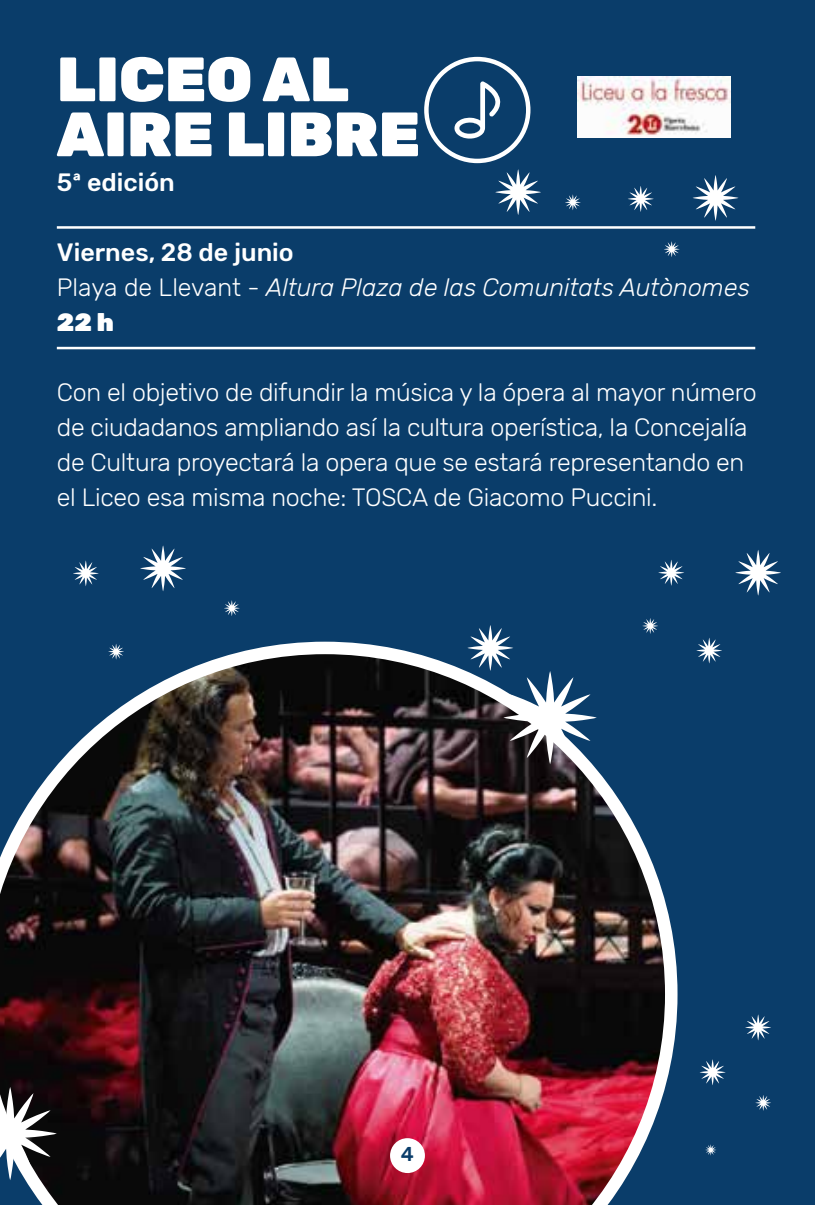
<style>
.page{position:relative;width:815px;height:1205px;background:#0a3d6a}
.page>*{position:absolute;margin:0;border:0;box-sizing:border-box;transform-origin:0 0}
.t1{font:900 62.5px/55px "Rubik";color:#fff}
.t2{font:300 25px/35px "Rubik";letter-spacing:-.01em;color:#fff}
.t3{font:italic 300 25px/35px "Rubik";color:#fff}
.t4{font:500 25px "Rubik";color:#fff}
.t5{font:500 20px "Rubik";color:#0a3d6a}
.s1{font-weight:500;font-style:normal}
.s2{font-style:normal}
.s3{font-weight:900;font-style:normal}
</style>
<div class="page">
<img style="left:0;top:642px;width:677px;height:563px">
<svg style="left:73px;top:560px;width:26px;height:26px"></svg>
<svg style="left:696px;top:638px;width:26px;height:25px"></svg>
<svg style="left:735px;top:550px;width:46px;height:46px"></svg>
<svg style="left:140px;top:545px;width:46px;height:46px"></svg>
<svg style="left:467px;top:625px;width:130px;height:139px"></svg>
<svg style="left:0;top:1087px;width:57px;height:93px;background:#6f7175"></svg>
<svg style="left:700px;top:1059px;width:26px;height:26px"></svg>
<svg style="left:745px;top:1014px;width:26px;height:26px"></svg>
<svg style="left:658px;top:560px;width:26px;height:26px"></svg>
<svg style="left:755px;top:1095px;width:16px;height:16px"></svg>
<svg style="left:705px;top:1144px;width:11px;height:11px"></svg>
<svg style="left:642px;top:618px;width:16px;height:16px"></svg>
<svg style="left:693px;top:175px;width:46px;height:46px"></svg>
<svg style="left:495px;top:169px;width:46px;height:46px"></svg>
<svg style="left:628px;top:186px;width:26px;height:26px"></svg>
<svg style="left:664px;top:241px;width:16px;height:16px"></svg>
<svg style="left:565px;top:194px;width:16px;height:16px"></svg>
<svg style="left:108px;top:644px;width:16px;height:15px"></svg>
<svg style="left:224px;top:600px;width:16px;height:16px"></svg>
<hr style="left:57px;top:226px;width:698px;height:3px;background:#fff">
<hr style="left:57px;top:347px;width:698px;height:2px;background:#fff">
<svg style="left:424px;top:57px;width:106px;height:106px"></svg>
<div style="left:390px;top:1138px;width:35px;height:35px;background:#fff;border-radius:50%"></div>
<img style="left:577px;top:77px;width:153px;height:60px">
<h1 class="t1" style="left:57px;top:54px;width:365px">LICEO AL<br>AIRE LIBRE</h1>
<p class="t4" style="left:57px;top:168px;width:120px">5ª edición</p>
<p class="t3" style="left:57px;top:236px;width:694px"><span class="s1">Viernes, 28 de junio<br></span><span class="s2">Playa de Llevant -</span> Altura Plaza de las Comunitats Autònomes<br><span class="s3">22 h</span></p>
<p class="t2" style="left:57px;top:376px;width:702px">Con el objetivo de difundir la música y la ópera al mayor número de ciudadanos ampliando así la cultura operística, la Concejalía de Cultura proyectará la opera que se estará representando en el Liceo esa misma noche: TOSCA de Giacomo Puccini.</p>
<p class="t5" style="left:401px;top:1143px;width:15px">4</p>
</div>
